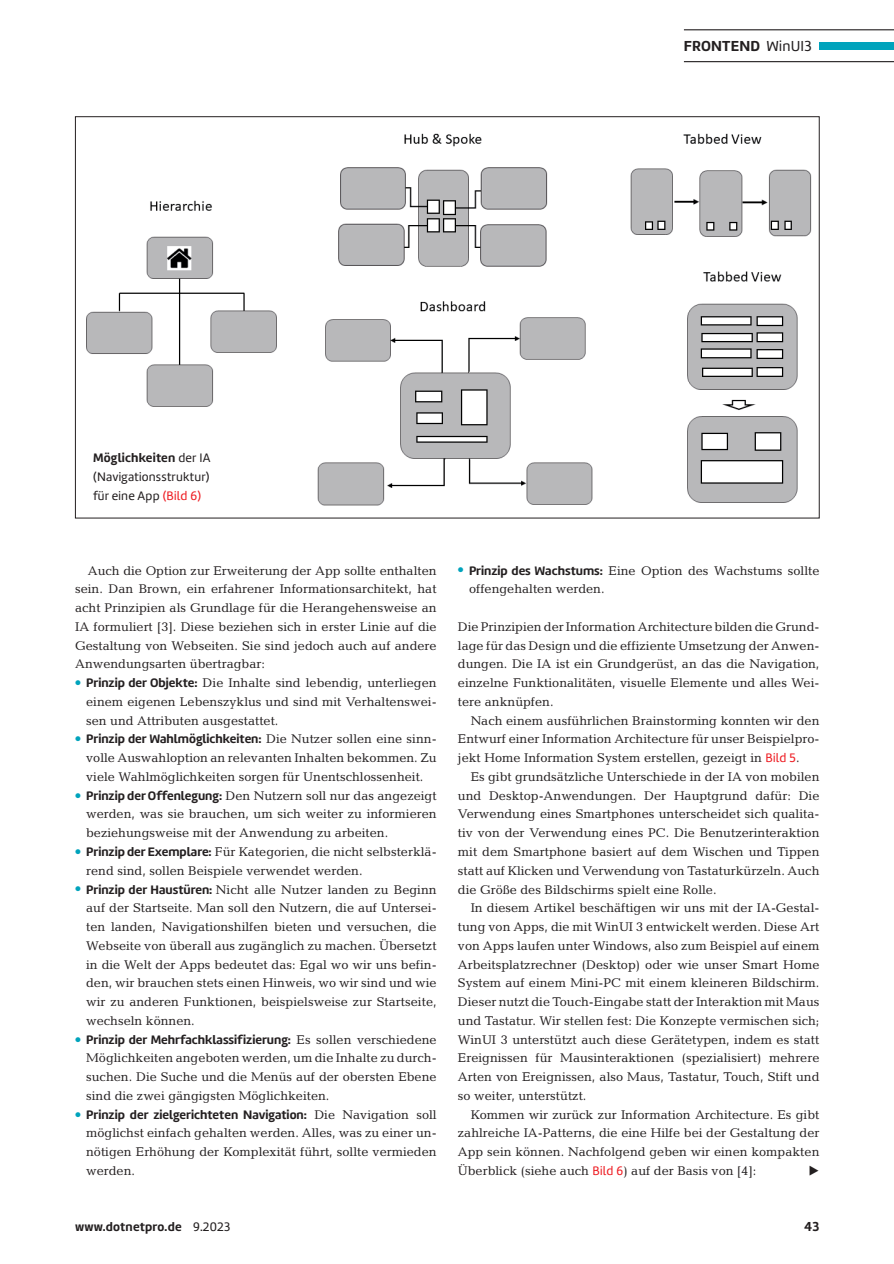
<style>
.page{position:relative;width:894px;height:1264px;background:#fff}
.page>*{position:absolute;margin:0;border:0;box-sizing:border-box;transform-origin:0 0}
.IR_40_seitenstrecke{font:700 15px "Amelia";letter-spacing:.015em;color:#231f20}
.IR_40_seitenstrecke-2{font:700 13.5px "Amelia";color:#231f20}
.t1{font:12.75px/18.8px "Candida Std";color:#231f20;text-align:justify}
.t2{font:12.75px/18.8px "Amelia";letter-spacing:.015em;color:#231f20;text-align:justify}
.IR_40_seitenstrecke-3{font:700 12.75px "Amelia";letter-spacing:.015em;color:#231f20}
.s1{font-weight:400}
.s2{font-weight:700}
.s3{color:#ee1d23}
.s4{font-family:"Amelia";font-weight:700}
.s5{font-family:"Amelia";color:#ee1d23}
</style>
<div class="page">
<hr style="left:684px;top:29px;width:210px;height:1px;background:#231f20">
<hr style="left:684px;top:61px;width:210px;height:1px;background:#231f20">
<div style="left:819px;top:42px;width:75px;height:7px;background:#00a3bc"></div>
<img style="left:86px;top:133px;width:726px;height:373px">
<p class="IR_40_seitenstrecke" style="left:683px;top:37px;width:130px">FRONTEND <span class="s1">WinUI3</span></p>
<p class="t2" style="left:93px;top:448px;width:119px"><span class="s2">Möglichkeiten</span> der IA (Navigationsstruktur) für eine App <span class="s3">(Bild 6)</span></p>
<p class="t1" style="left:75px;top:561px;width:363px;text-indent:13px">Auch die Option zur Erweiterung der App sollte enthalten sein. Dan Brown, ein erfahrener Informationsarchitekt, hat acht Prinzipien als Grundlage für die Herangehensweise an IA formuliert [3]. Diese beziehen sich in erster Linie auf die Gestaltung von Webseiten. Sie sind jedoch auch auf andere Anwendungsarten übertragbar:</p>
<p class="t1" style="left:86px;top:673px;width:352px"><span class="s4">Prinzip der Objekte:</span> Die Inhalte sind lebendig, unterliegen einem eigenen Lebenszyklus und sind mit Verhaltenswei&shy;sen und Attributen ausgestattet.</p>
<p class="t1" style="left:86px;top:729px;width:352px"><span class="s4">Prinzip der Wahlmöglichkeiten:</span> Die Nutzer sollen eine sinn&shy;volle Auswahloption an relevanten Inhalten bekommen. Zu viele Wahlmöglichkeiten sorgen für Unentschlossenheit.</p>
<p class="t1" style="left:86px;top:786px;width:352px"><span class="s4">Prinzip der Offenlegung:</span> Den Nutzern soll nur das angezeigt werden, was sie brauchen, um sich weiter zu informieren beziehungsweise mit der Anwendung zu arbeiten.</p>
<p class="t1" style="left:86px;top:842px;width:352px"><span class="s4">Prinzip der Exemplare:</span> Für Kategorien, die nicht selbsterklä&shy;rend sind, sollen Beispiele verwendet werden.</p>
<p class="t1" style="left:86px;top:879px;width:352px"><span class="s4">Prinzip der Haustüren:</span> Nicht alle Nutzer landen zu Beginn auf der Startseite. Man soll den Nutzern, die auf Untersei&shy;ten landen, Navigationshilfen bieten und versuchen, die Webseite von überall aus zugänglich zu machen. Übersetzt in die Welt der Apps bedeutet das: Egal wo wir uns befin&shy;den, wir brauchen stets einen Hinweis, wo wir sind und wie wir zu anderen Funktionen, beispielsweise zur Startseite, wechseln können.</p>
<p class="t1" style="left:86px;top:1029px;width:352px"><span class="s4">Prinzip der Mehrfachklassifizierung:</span> Es sollen verschiedene Möglichkeiten angeboten werden, um die Inhalte zu durch&shy;suchen. Die Suche und die Menüs auf der obersten Ebene sind die zwei gängigsten Möglichkeiten.</p>
<p class="t1" style="left:86px;top:1104px;width:352px"><span class="s4">Prinzip der zielgerichteten Navigation:</span> Die Navigation soll möglichst einfach gehalten werden. Alles, was zu einer un&shy;nötigen Erhöhung der Komplexität führt, sollte vermieden werden.</p>
<p class="t1" style="left:469px;top:561px;width:352px"><span class="s4">Prinzip des Wachstums:</span> Eine Option des Wachstums sollte offengehalten werden.</p>
<p class="t1" style="left:458px;top:617px;width:363px">Die Prinzipien der Information Architecture bilden die Grund&shy;lage für das Design und die effiziente Umsetzung der Anwen&shy;dungen. Die IA ist ein Grundgerüst, an das die Navigation, einzelne Funktionalitäten, visuelle Elemente und alles Wei&shy;tere anknüpfen.</p>
<p class="t1" style="left:458px;top:711px;width:363px;text-indent:13px">Nach einem ausführlichen Brainstorming konnten wir den Entwurf einer Information Architecture für unser Beispielpro&shy;jekt Home Information System erstellen, gezeigt in <span class="s5">Bild 5</span>.</p>
<p class="t1" style="left:458px;top:767px;width:363px;text-indent:13px">Es gibt grundsätzliche Unterschiede in der IA von mobilen und Desktop-Anwendungen. Der Hauptgrund dafür: Die Verwendung eines Smartphones unterscheidet sich qualita&shy;tiv von der Verwendung eines PC. Die Benutzerinteraktion mit dem Smartphone basiert auf dem Wischen und Tippen statt auf Klicken und Verwendung von Tastaturkürzeln. Auch die Größe des Bildschirms spielt eine Rolle.</p>
<p class="t1" style="left:458px;top:898px;width:363px;text-indent:13px">In diesem Artikel beschäftigen wir uns mit der IA-Gestal&shy;tung von Apps, die mit WinUI 3 entwickelt werden. Diese Art von Apps laufen unter Windows, also zum Beispiel auf einem Arbeitsplatzrechner (Desktop) oder wie unser Smart Home System auf einem Mini-PC mit einem kleineren Bildschirm.<br>Dieser nutzt die Touch-Eingabe statt der Interaktion mit Maus und Tastatur. Wir stellen fest: Die Konzepte vermischen sich; WinUI 3 unterstützt auch diese Gerätetypen, indem es statt Ereignissen für Mausinteraktionen (spezialisiert) mehrere Arten von Ereignissen, also Maus, Tastatur, Touch, Stift und so weiter, unterstützt.</p>
<p class="t1" style="left:458px;top:1104px;width:363px;text-indent:13px">Kommen wir zurück zur Information Architecture. Es gibt zahlreiche IA-Patterns, die eine Hilfe bei der Gestaltung der App sein können. Nachfolgend geben wir einen kompakten Überblick (siehe auch <span class="s5">Bild 6</span>) auf der Basis von [4]:</p>
<p class="IR_40_seitenstrecke-3" style="left:75px;top:1219px;width:157px">www.dotnetpro.de <span class="s1">9.2023</span></p>
<p class="IR_40_seitenstrecke-2" style="left:804px;top:1218px;width:17px">43</p>
</div>
